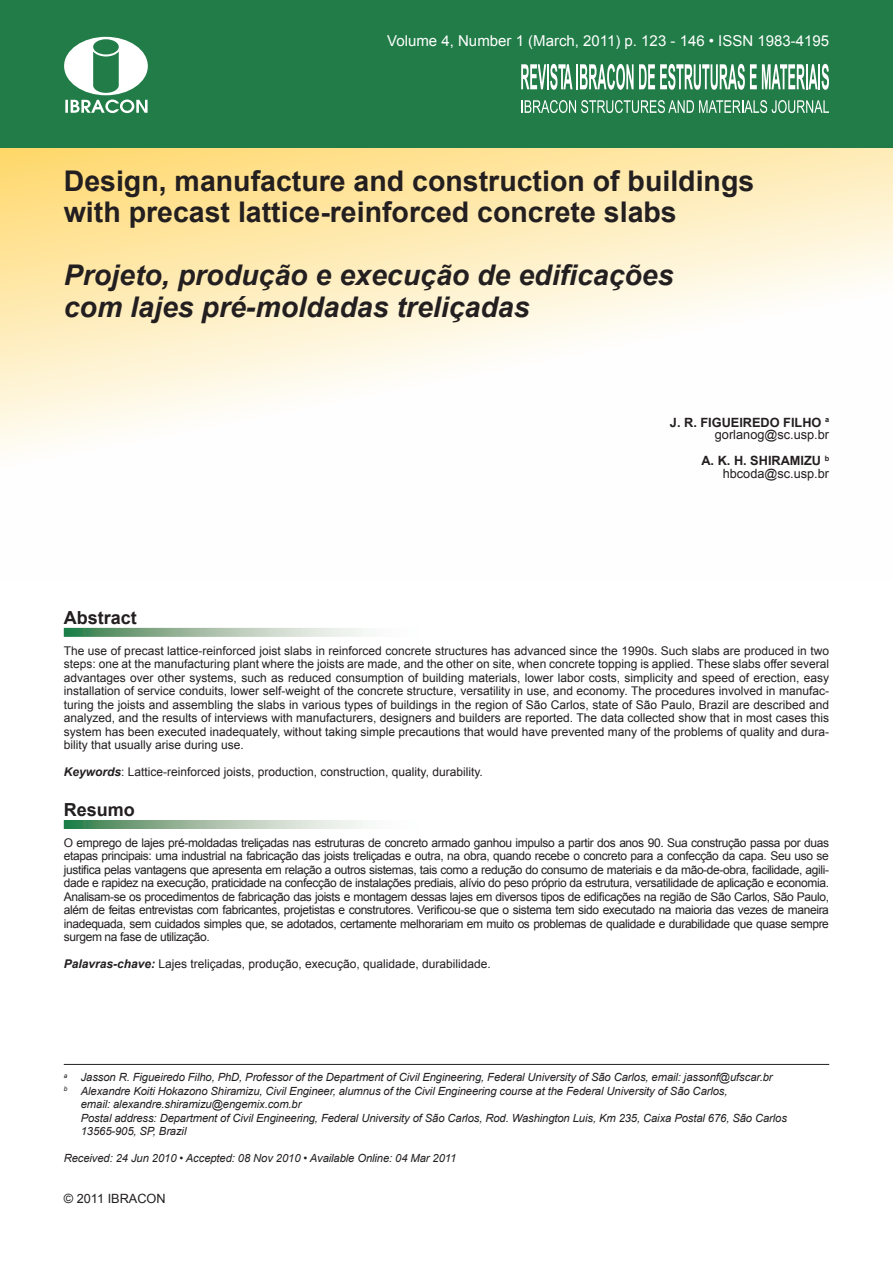
<style>
.page{position:relative;width:893px;height:1263px;background:#fff}
.page>*{position:absolute;margin:0;border:0;box-sizing:border-box;transform-origin:0 0}
.Título_-_inglês{font:700 28.5px "Arial";color:#231f20}
.Título_-_inglês-2{font:italic 700 28.5px "Arial";color:#231f20}
.Subtítulo{font:700 18px "Arial";color:#231f20}
.Nota_de_rodapé{font:15px "Arial";color:#fff}
.Autor{font:700 12.75px "Arial";color:#231f20}
.Autor-2{font:12.75px "Arial";color:#231f20}
.Texto_-_português{font:12.75px "Arial";color:#231f20}
.Texto_-_inglês{font:12px/13.5px "Arial";color:#231f20;text-align:justify}
.Nota_de_rodapé-2{font:italic 11.25px "Arial";letter-spacing:-.01em;color:#231f20}
.s1{font-weight:700;font-style:italic}
</style>
<div class="page">
<svg style="left:0;top:148px;width:893px;height:304px"></svg>
<hr style="left:64px;top:1064px;width:765px;height:1px;background:#231f20">
<svg style="left:64px;top:628px;width:299px;height:9px;background:#a3bfa8"></svg>
<svg style="left:64px;top:820px;width:299px;height:9px;background:#a2bea6"></svg>
<div style="left:0;top:0;width:893px;height:148px;background:#217c47"></div>
<svg style="left:64px;top:37px;width:84px;height:76px"></svg>
<svg style="left:521px;top:64px;width:51px;height:26px"></svg>
<hr style="left:576px;top:64px;width:2px;height:25px;background:#fff">
<svg style="left:580px;top:64px;width:249px;height:26px"></svg>
<svg style="left:521px;top:100px;width:308px;height:13px"></svg>
<p class="Nota_de_rodapé" style="left:387px;top:31px;width:443px">Volume 4, Number 1 (March, 2011) p. 123 - 146 • ISSN 1983-4195</p>
<p class="Título_-_inglês" style="left:64px;top:162px;width:692px">Design, manufacture and construction of buildings</p>
<p class="Título_-_inglês" style="left:64px;top:193px;width:614px">with precast lattice-reinforced concrete slabs</p>
<p class="Título_-_inglês-2" style="left:64px;top:256px;width:611px">Projeto, produção e execução de edificações</p>
<p class="Título_-_inglês-2" style="left:64px;top:288px;width:467px">com lajes pré-moldadas treliçadas</p>
<p class="Subtítulo" style="left:64px;top:605px;width:75px">Abstract</p>
<p class="Autor" style="left:670px;top:413px;width:161px">J. R. FIGUEIREDO FILHO <sup>a</sup></p>
<p class="Autor-2" style="left:715px;top:426px;width:116px">gorlanog@sc.usp.br</p>
<p class="Autor" style="left:701px;top:452px;width:129px">A. K. H. SHIRAMIZU <sup>b</sup></p>
<p class="Autor-2" style="left:723px;top:465px;width:108px">hbcoda@sc.usp.br</p>
<p class="Texto_-_inglês" style="left:64px;top:644px;width:767px">The use of precast lattice-reinforced joist slabs in reinforced concrete structures has advanced since the 1990s. Such slabs are produced in two steps: one at the manufacturing plant where the joists are made, and the other on site, when concrete topping is applied. These slabs offer several advantages over other systems, such as reduced consumption of building materials, lower labor costs, simplicity and speed of erection, easy installation of service conduits, lower self-weight of the concrete structure, versatility in use, and economy. The procedures involved in manufac&shy;turing the joists and assembling the slabs in various types of buildings in the region of São Carlos, state of São Paulo, Brazil are described and analyzed, and the results of interviews with manufacturers, designers and builders are reported. The data collected show that in most cases this system has been executed inadequately, without taking simple precautions that would have prevented many of the problems of quality and dura&shy;bility that usually arise during use.</p>
<p class="Texto_-_inglês" style="left:64px;top:765px;width:421px"><span class="s1">Keywords</span>: Lattice-reinforced joists, production, construction, quality, durability.</p>
<p class="Subtítulo" style="left:64px;top:797px;width:73px">Resumo</p>
<p class="Texto_-_inglês" style="left:64px;top:836px;width:767px">O emprego de lajes pré-moldadas treliçadas nas estruturas de concreto armado ganhou impulso a partir dos anos 90. Sua construção passa por duas etapas principais: uma industrial na fabricação das joists treliçadas e outra, na obra, quando recebe o concreto para a confecção da capa. Seu uso se justifica pelas vantagens que apresenta em relação a outros sistemas, tais como a redução do consumo de materiais e da mão-de-obra, facilidade, agili&shy;dade e rapidez na execução, praticidade na confecção de instalações prediais, alívio do peso próprio da estrutura, versatilidade de aplicação e economia.<br>Analisam-se os procedimentos de fabricação das joists e montagem dessas lajes em diversos tipos de edificações na região de São Carlos, São Paulo, além de feitas entrevistas com fabricantes, projetistas e construtores. Verificou-se que o sistema tem sido executado na maioria das vezes de maneira inadequada, sem cuidados simples que, se adotados, certamente melhorariam em muito os problemas de qualidade e durabilidade que quase sempre surgem na fase de utilização.</p>
<p class="Texto_-_inglês" style="left:64px;top:957px;width:428px"><span class="s1">Palavras-chave:</span> Lajes treliçadas, produção, execução, qualidade, durabilidade.</p>
<p class="Nota_de_rodapé-2" style="left:64px;top:1070px;width:710px"><sup>a</sup> Jasson R. Figueiredo Filho, PhD, Professor of the Department of Civil Engineering, Federal University of São Carlos, email: jassonf@ufscar.br</p>
<p class="Nota_de_rodapé-2" style="left:64px;top:1084px;width:665px"><sup>b</sup> Alexandre Koiti Hokazono Shiramizu, Civil Engineer, alumnus of the Civil Engineering course at the Federal University of São Carlos,</p>
<p class="Nota_de_rodapé-2" style="left:81px;top:1097px;width:222px">email: alexandre.shiramizu@engemix.com.br</p>
<p class="Nota_de_rodapé-2" style="left:81px;top:1111px;width:708px">Postal address: Department of Civil Engineering, Federal University of São Carlos, Rod. Washington Luis, Km 235, Caixa Postal 676, São Carlos</p>
<p class="Nota_de_rodapé-2" style="left:81px;top:1124px;width:107px">13565-905, SP, Brazil</p>
<p class="Nota_de_rodapé-2" style="left:64px;top:1151px;width:394px">Received: 24 Jun 2010 • Accepted: 08 Nov 2010 • Available Online: 04 Mar 2011</p>
<p class="Texto_-_português" style="left:64px;top:1190px;width:103px">© 2011 IBRACON</p>
</div>
